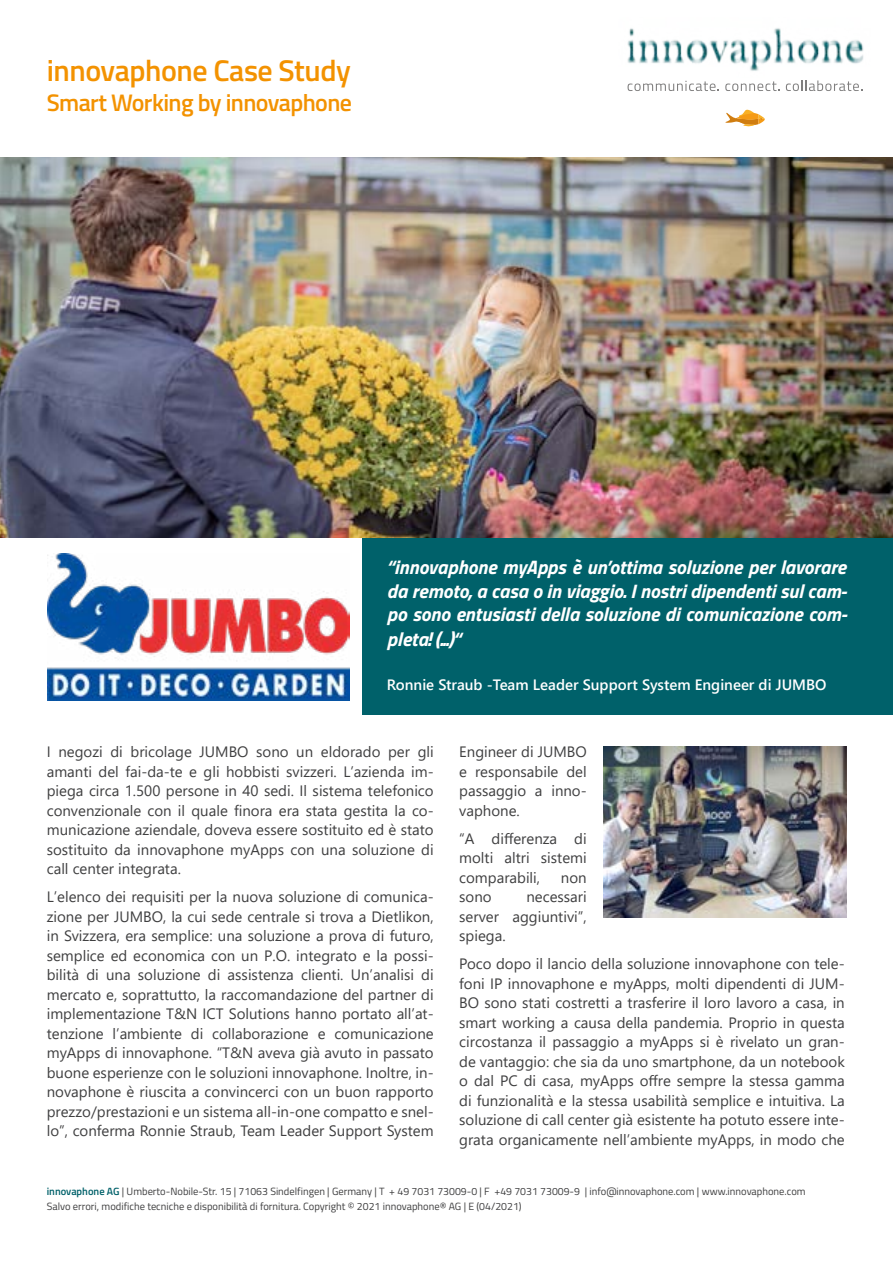
<style>
.page{position:relative;width:893px;height:1263px;background:#fff}
.page>*{position:absolute;margin:0;border:0;box-sizing:border-box;transform-origin:0 0}
.t1{font:600 30px "Titillium Web";letter-spacing:-.015em;color:#f39200}
.t2{font:600 24px "Titillium Web";letter-spacing:-.025em;color:#f39200}
.t3{font:italic 700 19.5px/23.4px "Titillium Web";color:#fff;text-align:justify}
.t4{font:15px/19.5px "Segoe UI";color:#3f3f40;text-align:justify}
.t5{font:600 15px "Segoe UI";color:#fff}
.t6{font:10.5px/15px "Titillium Web";color:#3f3f40}
.s1{font-weight:600;color:#00616a}
</style>
<div class="page">
<img style="left:627px;top:28px;width:237px;height:43px">
<svg style="left:627px;top:81px;width:92px;height:10px"></svg>
<svg style="left:725px;top:81px;width:55px;height:10px"></svg>
<svg style="left:786px;top:81px;width:76px;height:10px"></svg>
<svg style="left:725px;top:109px;width:40px;height:17px"></svg>
<div style="left:363px;top:538px;width:530px;height:176px;background:#00616a"></div>
<img style="left:0;top:157px;width:893px;height:381px">
<img style="left:48px;top:554px;width:302px;height:147px">
<img style="left:604px;top:746px;width:243px;height:172px">
<h1 class="t1" style="left:47px;top:48px;width:306px">innovaphone Case Study</h1>
<h2 class="t2" style="left:47px;top:85px;width:307px">Smart Working by innovaphone</h2>
<h3 class="t3" style="left:387px;top:555px;width:462px">“innovaphone myApps è un’ottima soluzione per lavorare da remoto, a casa o in viaggio. I nostri dipendenti sul cam&shy;po sono entusiasti della soluzione di comunicazione com-</h3>
<h3 class="t3" style="left:387px;top:627px;width:75px">pleta! (...)“</h3>
<p class="t5" style="left:387px;top:670px;width:441px">Ronnie Straub -Team Leader Support System Engineer di JUMBO</p>
<p class="t4" style="left:459px;top:741px;width:129px">Engineer di JUMBO e responsabile del passaggio a inno&shy;vaphone.</p>
<p class="t4" style="left:459px;top:827px;width:129px">“A differenza di molti altri sistemi comparabili,</p>
<p class="t4" style="left:47px;top:741px;width:388px">I negozi di bricolage JUMBO sono un eldorado per gli amanti del fai-da-te e gli hobbisti svizzeri. L’azienda im&shy;piega circa 1.500 persone in 40 sedi. Il sistema telefonico convenzionale con il quale finora era stata gestita la co&shy;municazione aziendale, doveva essere sostituito ed è stato sostituito da innovaphone myApps con una soluzione di call center integrata.</p>
<p class="t4" style="left:47px;top:886px;width:388px">L’elenco dei requisiti per la nuova soluzione di comunica&shy;zione per JUMBO, la cui sede centrale si trova a Dietlikon, in Svizzera, era semplice: una soluzione a prova di futuro, semplice ed economica con un P.O. integrato e la possi&shy;bilità di una soluzione di assistenza clienti. Un’analisi di mercato e, soprattutto, la raccomandazione del partner di implementazione T&amp;N ICT Solutions hanno portato all’at&shy;tenzione l’ambiente di collaborazione e comunicazione myApps di innovaphone. “T&amp;N aveva già avuto in passato buone esperienze con le soluzioni innovaphone. Inoltre, in&shy;novaphone è riuscita a convincerci con un buon rapporto prezzo/prestazioni e un sistema all-in-one compatto e snel&shy;lo”, conferma Ronnie Straub, Team Leader Support System</p>
<p class="t4" style="left:561px;top:866px;width:27px">non</p>
<p class="t4" style="left:459px;top:886px;width:129px;text-indent:67px">necessari server aggiuntivi”, spiega.</p>
<p class="t4" style="left:459px;top:953px;width:387px">Poco dopo il lancio della soluzione innovaphone con tele&shy;foni IP innovaphone e myApps, molti dipendenti di JUM-BO sono stati costretti a trasferire il loro lavoro a casa, in smart working a causa della pandemia. Proprio in questa circostanza il passaggio a myApps si è rivelato un gran&shy;de vantaggio: che sia da uno smartphone, da un notebook o dal PC di casa, myApps offre sempre la stessa gamma di funzionalità e la stessa usabilità semplice e intuitiva. La soluzione di call center già esistente ha potuto essere inte&shy;grata organicamente nell’ambiente myApps, in modo che</p>
<p class="t6" style="left:47px;top:1183px;width:760px"><span class="s1">innovaphone AG</span> | Umberto-Nobile-Str. 15 | 71063 Sindelfingen | Germany | T + 49 7031 73009-0 | F +49 7031 73009-9 | info@innovaphone.com | www.innovaphone.com<br>Salvo errori, modifiche tecniche e disponibilità di fornitura. Copyright © 2021 innovaphone® AG | E (04/2021)</p>
<p class="t4" style="left:459px;top:886px;width:34px">sono</p>
</div>
